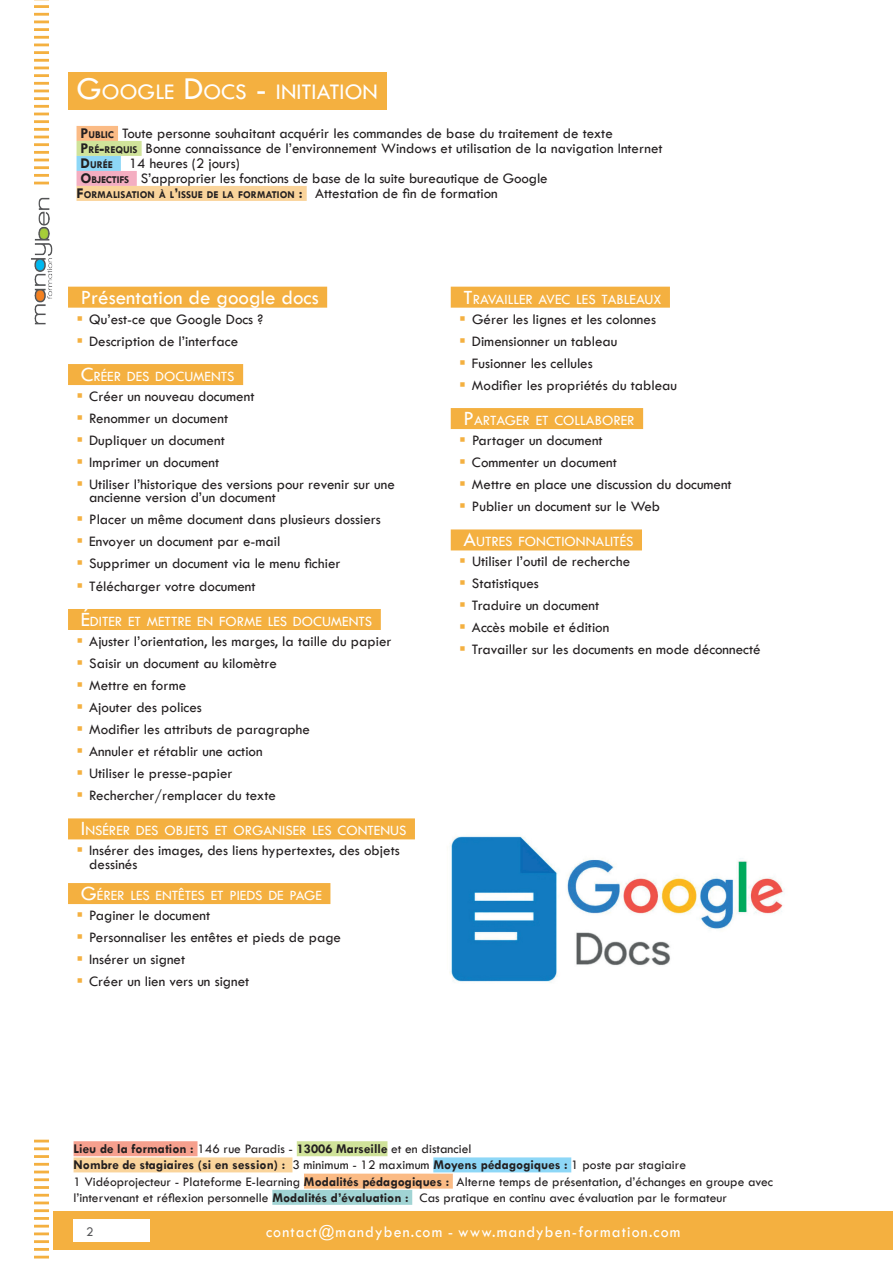
<style>
.page{position:relative;width:893px;height:1263px;background:#fff}
.page>*{position:absolute;margin:0;border:0;box-sizing:border-box;transform-origin:0 0}
.t1{font:23.1px "Tw Cen";color:#fff}
.t2{font:21px "Tw Cen";color:#fff}
.t3{font:16.5px "Tw Cen";letter-spacing:.07em;color:#fff;scale:.96 1}
.t4{font:15px/22px "Tw Cen";color:#231f20}
.t5{font:14.7px "Tw Cen";color:#fff}
.t6{font:13.5px/16.2px "Tw Cen";color:#231f20}
.t7{font:13.5px "Tw Cen";color:#57585a}
.t8{font:700 10.5px "Tw Cen";color:#231f20}
.s1{font-size:33px}
.s2{font-weight:700}
.s3{font-weight:700;font-size:10.5px}
.s4{font-size:15px}
.s5{font-weight:400;font-size:15px}
.s6{font-size:21px}
</style>
<div class="page">
<img style="left:31px;top:197px;width:22px;height:128px">
<div style="left:74px;top:1141px;width:124px;height:15px;background:#f6a08e"></div>
<div style="left:297px;top:1141px;width:90px;height:15px;background:#d0e39a"></div>
<div style="left:74px;top:1157px;width:218px;height:15px;background:#fad49b"></div>
<div style="left:433px;top:1157px;width:138px;height:15px;background:#8dd7f7"></div>
<div style="left:304px;top:1173px;width:149px;height:15px;background:#fbbb85"></div>
<div style="left:272px;top:1190px;width:140px;height:15px;background:#a1d4d4"></div>
<div style="left:54px;top:1211px;width:839px;height:39px;background:#f4b040"></div>
<svg style="left:34px;top:1140px;width:15px;height:2px"></svg>
<hr style="left:34px;top:1147px;width:15px;height:3px;background:#f4b040">
<hr style="left:34px;top:1155px;width:15px;height:3px;background:#f4b040">
<hr style="left:34px;top:1163px;width:15px;height:3px;background:#f4b040">
<hr style="left:34px;top:1170px;width:15px;height:3px;background:#f4b040">
<hr style="left:34px;top:1178px;width:15px;height:3px;background:#f4b040">
<hr style="left:34px;top:1186px;width:15px;height:3px;background:#f4b040">
<svg style="left:34px;top:1194px;width:15px;height:2px"></svg>
<hr style="left:34px;top:1201px;width:15px;height:3px;background:#f4b040">
<hr style="left:34px;top:1209px;width:15px;height:3px;background:#f4b040">
<hr style="left:34px;top:1217px;width:15px;height:3px;background:#f4b040">
<svg style="left:34px;top:1225px;width:15px;height:2px"></svg>
<hr style="left:34px;top:1232px;width:15px;height:3px;background:#f4b040">
<hr style="left:34px;top:1240px;width:15px;height:3px;background:#f4b040">
<hr style="left:34px;top:1248px;width:15px;height:3px;background:#f4b040">
<svg style="left:34px;top:1256px;width:15px;height:3px"></svg>
<svg style="left:34px;top:0;width:15px;height:1px"></svg>
<hr style="left:34px;top:5px;width:15px;height:3px;background:#f4b040">
<hr style="left:34px;top:13px;width:15px;height:3px;background:#f4b040">
<svg style="left:34px;top:21px;width:15px;height:2px"></svg>
<hr style="left:34px;top:28px;width:15px;height:3px;background:#f4b040">
<hr style="left:34px;top:36px;width:15px;height:3px;background:#f4b040">
<svg style="left:34px;top:44px;width:15px;height:2px"></svg>
<hr style="left:34px;top:51px;width:15px;height:3px;background:#f4b040">
<hr style="left:34px;top:59px;width:15px;height:3px;background:#f4b040">
<svg style="left:34px;top:67px;width:15px;height:2px"></svg>
<hr style="left:34px;top:74px;width:15px;height:3px;background:#f4b040">
<hr style="left:34px;top:82px;width:15px;height:3px;background:#f4b040">
<svg style="left:34px;top:90px;width:15px;height:2px"></svg>
<hr style="left:34px;top:97px;width:15px;height:3px;background:#f4b040">
<hr style="left:34px;top:105px;width:15px;height:3px;background:#f4b040">
<svg style="left:34px;top:113px;width:15px;height:2px"></svg>
<hr style="left:34px;top:120px;width:15px;height:3px;background:#f4b040">
<hr style="left:34px;top:128px;width:15px;height:3px;background:#f4b040">
<svg style="left:34px;top:136px;width:15px;height:2px"></svg>
<hr style="left:34px;top:143px;width:15px;height:3px;background:#f4b040">
<hr style="left:34px;top:151px;width:15px;height:3px;background:#f4b040">
<svg style="left:34px;top:159px;width:15px;height:2px"></svg>
<hr style="left:34px;top:166px;width:15px;height:3px;background:#f4b040">
<hr style="left:34px;top:174px;width:15px;height:3px;background:#f4b040">
<svg style="left:34px;top:182px;width:15px;height:2px"></svg>
<div style="left:74px;top:1219px;width:76px;height:23px;background:#fff"></div>
<div style="left:68px;top:72px;width:318px;height:38px;background:#f4b040"></div>
<div style="left:68px;top:287px;width:259px;height:21px;background:#f4b040"></div>
<div style="left:68px;top:364px;width:175px;height:21px;background:#f4b040"></div>
<div style="left:68px;top:609px;width:313px;height:21px;background:#f4b040"></div>
<div style="left:68px;top:818px;width:347px;height:21px;background:#f4b040"></div>
<div style="left:68px;top:883px;width:262px;height:21px;background:#f4b040"></div>
<div style="left:451px;top:287px;width:219px;height:21px;background:#f4b040"></div>
<div style="left:451px;top:408px;width:192px;height:21px;background:#f4b040"></div>
<div style="left:451px;top:529px;width:191px;height:21px;background:#f4b040"></div>
<div style="left:77px;top:126px;width:41px;height:15px;background:#fbbb85"></div>
<div style="left:77px;top:141px;width:65px;height:15px;background:#d0e39a"></div>
<div style="left:77px;top:156px;width:44px;height:15px;background:#8dd7f7"></div>
<div style="left:77px;top:171px;width:60px;height:15px;background:#f4aec1"></div>
<div style="left:77px;top:186px;width:230px;height:15px;background:#fad49b"></div>
<img style="left:449px;top:836px;width:336px;height:147px">
<h1 class="t1" style="left:77px;top:78px;width:303px"><span class="s1">G</span>OOGLE <span class="s1">D</span>OCS <span class="s1">-</span> INITIATION</h1>
<p class="t4" style="left:80px;top:126px;width:584px;line-height:15px"><span class="s2">P</span><span class="s3">UBLIC</span> Toute personne souhaitant acquérir les commandes de base du traitement de texte <span class="s2">P</span><span class="s3">RÉ</span><span class="s2">-</span><span class="s3">REQUIS</span> Bonne connaissance de l’environnement Windows et utilisation de la navigation Internet <span class="s2">D</span><span class="s3">URÉE</span> 14 heures (2 jours)<br><span class="s2">O</span><span class="s3">BJECTIFS</span> S’approprier les fonctions de base de la suite bureautique de Google</p>
<p class="t8" style="left:77px;top:188px;width:423px"><span class="s4">F</span> ORMALISATION À L<span class="s4">’</span>ISSUE DE LA FORMATION <span class="s4">:</span> <span class="s5">Attestation de fin de formation</span></p>
<h2 class="t2" style="left:81px;top:284px;width:239px">Présentation de google docs</h2>
<p class="t4" style="left:89px;top:308px;width:175px">Qu’est-ce que Google Docs ?<br>Description de l’interface</p>
<p class="t5" style="left:81px;top:368px;width:155px"><span class="s6">C</span>RÉER DES DOCUMENTS</p>
<p class="t4" style="left:89px;top:385px;width:307px">Créer un nouveau document<br>Renommer un document<br>Dupliquer un document<br>Imprimer un document<br>Utiliser l’historique des versions pour revenir sur une</p>
<p class="t4" style="left:89px;top:487px;width:293px">ancienne version d’un document<br>Placer un même document dans plusieurs dossiers Envoyer un document par e-mail<br>Supprimer un document via le menu fichier Télécharger votre document</p>
<p class="t5" style="left:81px;top:612px;width:293px"><span class="s6">É</span>DITER ET METTRE EN FORME LES DOCUMENTS</p>
<p class="t4" style="left:89px;top:630px;width:304px">Ajuster l’orientation, les marges, la taille du papier<br>Saisir un document au kilomètre<br>Mettre en forme<br>Ajouter des polices<br>Modifier les attributs de paragraphe<br>Annuler et rétablir une action<br>Utiliser le presse-papier<br>Rechercher/remplacer du texte</p>
<p class="t5" style="left:81px;top:822px;width:327px"><span class="s6">I</span> NSÉRER DES OBJETS ET ORGANISER LES CONTENUS</p>
<p class="t4" style="left:89px;top:844px;width:312px;line-height:13.5px">Insérer des images, des liens hypertextes, des objets dessinés</p>
<p class="t5" style="left:81px;top:886px;width:243px"><span class="s6">G</span>ÉRER LES ENTÊTES ET PIEDS DE PAGE</p>
<p class="t4" style="left:89px;top:904px;width:253px">Paginer le document<br>Personnaliser les entêtes et pieds de page<br>Insérer un signet<br>Créer un lien vers un signet</p>
<p class="t5" style="left:463px;top:290px;width:199px"><span class="s6">T</span>RAVAILLER AVEC LES TABLEAUX</p>
<p class="t4" style="left:472px;top:308px;width:207px">Gérer les lignes et les colonnes<br>Dimensionner un tableau<br>Fusionner les cellules<br>Modifier les propriétés du tableau</p>
<p class="t5" style="left:463px;top:412px;width:173px"><span class="s6">P</span>ARTAGER ET COLLABORER</p>
<p class="t4" style="left:472px;top:429px;width:261px">Partager un document<br>Commenter un document<br>Mettre en place une discussion du document<br>Publier un document sur le Web</p>
<p class="t5" style="left:463px;top:533px;width:171px"><span class="s6">A</span>UTRES FONCTIONNALITÉS</p>
<p class="t4" style="left:472px;top:550px;width:290px">Utiliser l’outil de recherche<br>Statistiques<br>Traduire un document<br>Accès mobile et édition<br>Travailler sur les documents en mode déconnecté</p>
<p class="t6" style="left:74px;top:1141px;width:701px"><span class="s2">Lieu de la formation :</span> 146 rue Paradis - <span class="s2">13006 Marseille</span> et en distanciel<br><span class="s2">Nombre de stagiaires (si en session) :</span> 3 minimum - 12 maximum <span class="s2">Moyens pédagogiques :</span> 1 poste par stagiaire<br>1 Vidéoprojecteur - Plateforme E-learning <span class="s2">Modalités pédagogiques :</span> Alterne temps de présentation, d’échanges en groupe avec l’intervenant et réflexion personnelle <span class="s2">Modalités d’évaluation :</span> Cas pratique en continu avec évaluation par le formateur</p>
<p class="t7" style="left:86px;top:1223px;width:9px">2</p>
<p class="t3" style="left:266px;top:1221px;width:433px">contact@mandyben.com - www.mandyben-formation.com</p>
</div>
